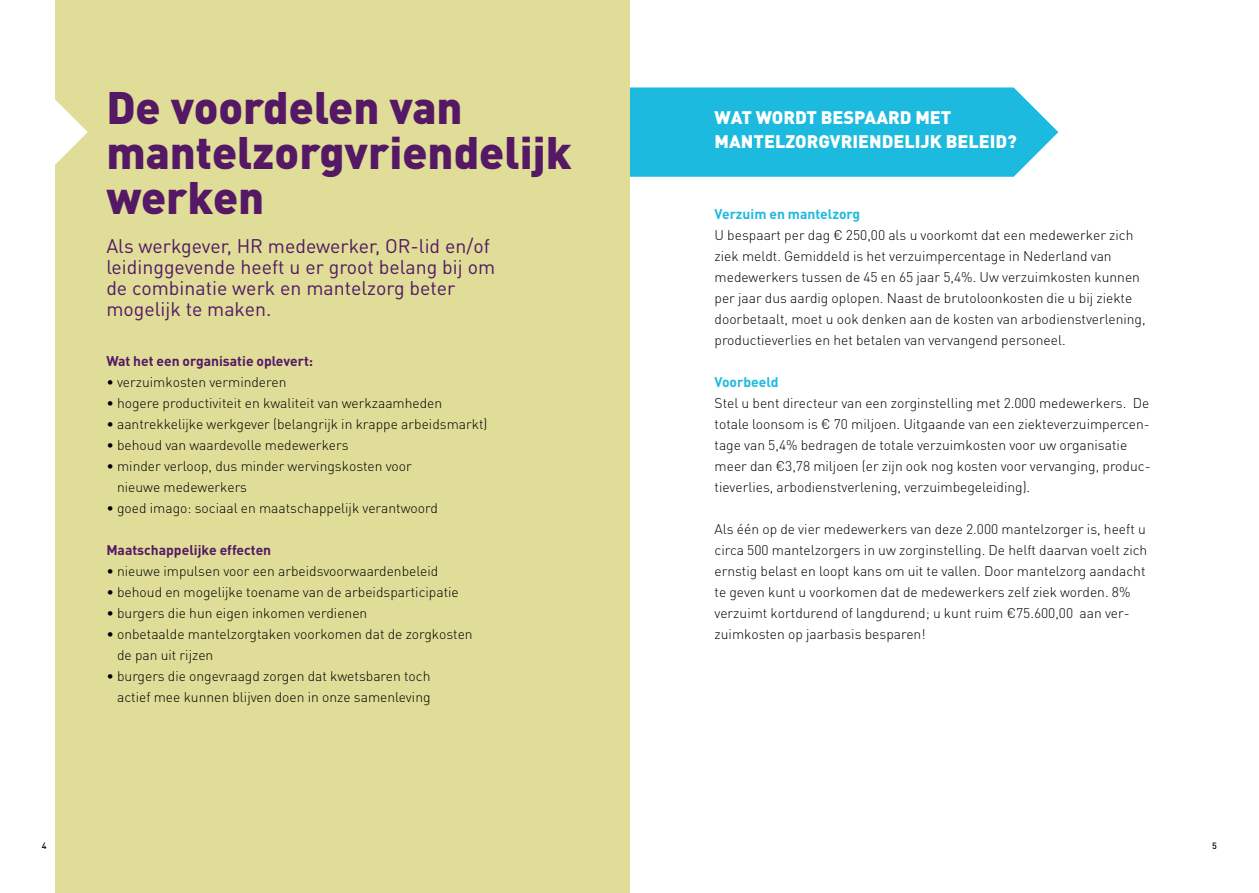
<style>
.page{position:relative;width:1259px;height:893px;background:#fff}
.page>*{position:absolute;margin:0;border:0;box-sizing:border-box;transform-origin:0 0}
.t1{font:900 45px/45px "DIN Pro";color:#541864}
.t2{font:19.5px/21px "DIN Pro";color:#541864}
.t3{font:900 18px/24px "DIN Pro";color:#fff}
.t4{font:300 13.8px/21px "DIN Pro";color:#000}
.t5{font:700 13.8px "DIN Pro";color:#541864}
.t6{font:700 13.8px "DIN Pro";color:#1dbadf}
.t7{font:500 9px "DIN Pro";color:#000}
</style>
<div class="page">
<svg style="left:629px;top:87px;width:429px;height:90px;background:#2bbee0"></svg>
<div style="left:55px;top:0;width:574px;height:893px;background:#dfdd98"></div>
<svg style="left:55px;top:99px;width:33px;height:66px"></svg>
<h1 class="t1" style="left:106px;top:83px;width:467px">De voordelen van mantelzorgvriendelijk werken</h1>
<h2 class="t2" style="left:106px;top:235px;width:390px">Als werkgever, HR medewerker, OR-lid en/of leidinggevende heeft u er groot belang bij om de combinatie werk en mantelzorg beter mogelijk te maken.</h2>
<p class="t5" style="left:106px;top:351px;width:208px">Wat het een organisatie oplevert:</p>
<p class="t4" style="left:106px;top:371px;width:182px">• verzuimkosten verminderen</p>
<p class="t4" style="left:106px;top:392px;width:337px">• hogere productiviteit en kwaliteit van werkzaamheden</p>
<p class="t4" style="left:106px;top:413px;width:383px">• aantrekkelijke werkgever (belangrijk in krappe arbeidsmarkt)</p>
<p class="t4" style="left:106px;top:434px;width:244px">• behoud van waardevolle medewerkers</p>
<p class="t4" style="left:117px;top:455px;width:296px;text-indent:-11px">• minder verloop, dus minder wervingskosten voor nieuwe medewerkers</p>
<p class="t4" style="left:106px;top:497px;width:333px">• goed imago: sociaal en maatschappelijk verantwoord</p>
<p class="t5" style="left:106px;top:540px;width:166px">Maatschappelijke effecten</p>
<p class="t4" style="left:106px;top:560px;width:333px">• nieuwe impulsen voor een arbeidsvoorwaardenbeleid</p>
<p class="t4" style="left:106px;top:581px;width:354px">• behoud en mogelijke toename van de arbeidsparticipatie</p>
<p class="t4" style="left:106px;top:602px;width:263px">• burgers die hun eigen inkomen verdienen</p>
<p class="t4" style="left:117px;top:623px;width:357px;text-indent:-11px">• onbetaalde mantelzorgtaken voorkomen dat de zorgkosten de pan uit rijzen</p>
<p class="t4" style="left:106px;top:665px;width:326px;text-align:right">• burgers die ongevraagd zorgen dat kwetsbaren toch actief mee kunnen blijven doen in onze samenleving</p>
<h3 class="t3" style="left:714px;top:105px;width:304px">WAT WORDT BESPAARD MET<br>MANTELZORGVRIENDELIJK BELEID?</h3>
<p class="t6" style="left:714px;top:204px;width:147px">Verzuim en mantelzorg</p>
<p class="t4" style="left:714px;top:224px;width:433px">U bespaart per dag € 250,00 als u voorkomt dat een medewerker zich ziek meldt. Gemiddeld is het verzuimpercentage in Nederland van medewerkers tussen de 45 en 65 jaar 5,4%. Uw verzuimkosten kunnen per jaar dus aardig oplopen. Naast de brutoloonkosten die u bij ziekte doorbetaalt, moet u ook denken aan de kosten van arbodienstverlening, productieverlies en het betalen van vervangend personeel.</p>
<p class="t6" style="left:714px;top:372px;width:66px">Voorbeeld</p>
<p class="t4" style="left:714px;top:392px;width:437px">Stel u bent directeur van een zorginstelling met 2.000 medewerkers. De totale loonsom is € 70 miljoen. Uitgaande van een ziekteverzuimpercen&shy;tage van 5,4% bedragen de totale verzuimkosten voor uw organisatie meer dan €3,78 miljoen (er zijn ook nog kosten voor vervanging, produc&shy;tieverlies, arbodienstverlening, verzuimbegeleiding).</p>
<p class="t4" style="left:714px;top:518px;width:434px">Als één op de vier medewerkers van deze 2.000 mantelzorger is, heeft u circa 500 mantelzorgers in uw zorginstelling. De helft daarvan voelt zich ernstig belast en loopt kans om uit te vallen. Door mantelzorg aandacht te geven kunt u voorkomen dat de medewerkers zelf ziek worden. 8% verzuimt kortdurend of langdurend; u kunt ruim €75.600,00 aan ver&shy;zuimkosten op jaarbasis besparen!</p>
<p class="t7" style="left:42px;top:839px;width:6px">4</p>
<p class="t7" style="left:1212px;top:839px;width:6px">5</p>
</div>
